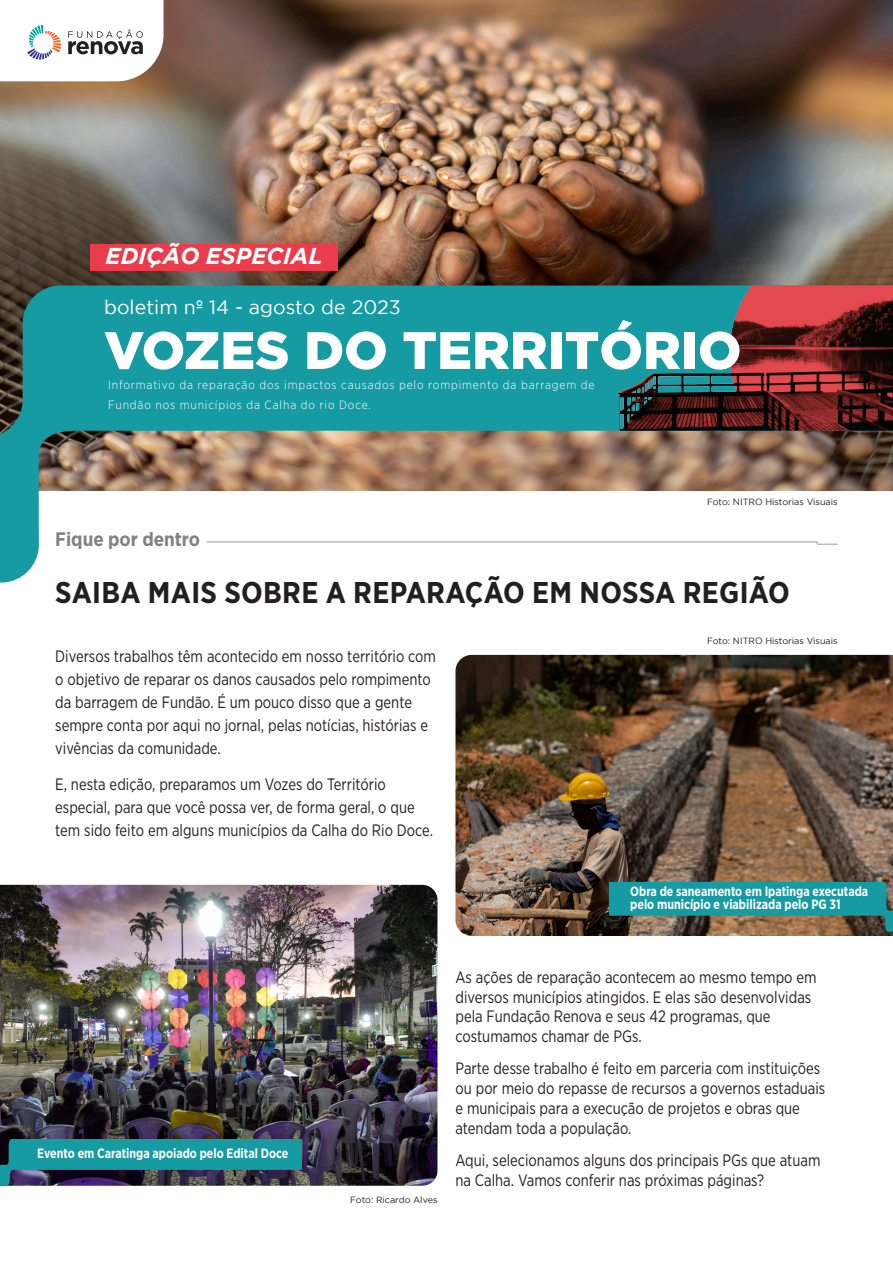
<style>
.page{position:relative;width:893px;height:1263px;background:#fff}
.page>*{position:absolute;margin:0;border:0;box-sizing:border-box;transform-origin:0 0}
.t1{font:900 52.5px "Gotham";color:#fff}
.t2{font:700 30px "Gotham Narrow";letter-spacing:.01em;color:#231f20}
.t3{font:italic 700 22.95px "Gotham";color:#fff}
.t4{font:19.5px "Gotham";color:#fff}
.t5{font:700 19.5px "Gotham Narrow";color:#808285}
.t6{font:16.5px/19.8px "Gotham Narrow";color:#231f20;scale:.91 1}
.t7{font:700 13.5px/13.2px "Gotham Narrow";color:#fff;scale:.91 1}
.t8{font:300 12px/20.4px "Gotham Narrow";letter-spacing:.07em;color:#fff}
.t9{font:9px "Gotham";color:#231f20}
</style>
<div class="page">
<img style="left:0;top:0;width:893px;height:286px">
<svg style="left:0;top:286px;width:893px;height:297px"></svg>
<img style="left:17px;top:286px;width:876px;height:148px">
<svg style="left:205px;top:540px;width:634px;height:6px"></svg>
<svg style="left:0;top:0;width:164px;height:81px"></svg>
<img style="left:0;top:885px;width:437px;height:301px">
<img style="left:455px;top:655px;width:438px;height:281px">
<svg style="left:0;top:1139px;width:302px;height:47px;background:#237582"></svg>
<svg style="left:609px;top:882px;width:284px;height:49px;background:#368785"></svg>
<div style="left:91px;top:244px;width:247px;height:27px;background:#eb3c4b"></div>
<h3 class="t3" style="left:105px;top:243px;width:219px">EDIÇÃO ESPECIAL</h3>
<p class="t4" style="left:104px;top:296px;width:298px">boletim nº 14 - agosto de 2023</p>
<h1 class="t1" style="left:104px;top:320px;width:639px">VOZES DO TERRITÓRIO</h1>
<p class="t8" style="left:108px;top:374px;width:488px">Informativo da reparação dos impactos causados pelo rompimento da barragem de<br>Fundão nos municípios da Calha do rio Doce.</p>
<p class="t5" style="left:55px;top:527px;width:146px">Fique por dentro</p>
<p class="t9" style="left:707px;top:497px;width:132px">Foto: NITRO Historias Visuais</p>
<h2 class="t2" style="left:55px;top:573px;width:736px">SAIBA MAIS SOBRE A REPARAÇÃO EM NOSSA REGIÃO</h2>
<p class="t6" style="left:55px;top:644px;width:420px;line-height:23.1px">Diversos trabalhos têm acontecido em nosso território com o objetivo de reparar os danos causados pelo rompimento da barragem de Fundão. É um pouco disso que a gente sempre conta por aqui no jornal, pelas notícias, histórias e vivências da comunidade.</p>
<p class="t6" style="left:55px;top:772px;width:417px;line-height:23.1px">E, nesta edição, preparamos um Vozes do Território especial, para que você possa ver, de forma geral, o que tem sido feito em alguns municípios da Calha do Rio Doce.</p>
<p class="t9" style="left:707px;top:636px;width:132px">Foto: NITRO Historias Visuais</p>
<p class="t7" style="left:630px;top:884px;width:263px">Obra de saneamento em Ipatinga executada pelo município e viabilizada pelo PG 31</p>
<p class="t7" style="left:37px;top:1146px;width:277px">Evento em Caratinga apoiado pelo Edital Doce</p>
<p class="t9" style="left:350px;top:1194px;width:89px">Foto: Ricardo Alves</p>
<p class="t6" style="left:455px;top:967px;width:398px">As ações de reparação acontecem ao mesmo tempo em diversos municípios atingidos. E elas são desenvolvidas pela Fundação Renova e seus 42 programas, que costumamos chamar de PGs.</p>
<p class="t6" style="left:455px;top:1058px;width:408px">Parte desse trabalho é feito em parceria com instituições ou por meio do repasse de recursos a governos estaduais e municipais para a execução de projetos e obras que atendam toda a população.</p>
<p class="t6" style="left:455px;top:1150px;width:403px">Aqui, selecionamos alguns dos principais PGs que atuam na Calha. Vamos conferir nas próximas páginas?</p>
</div>
